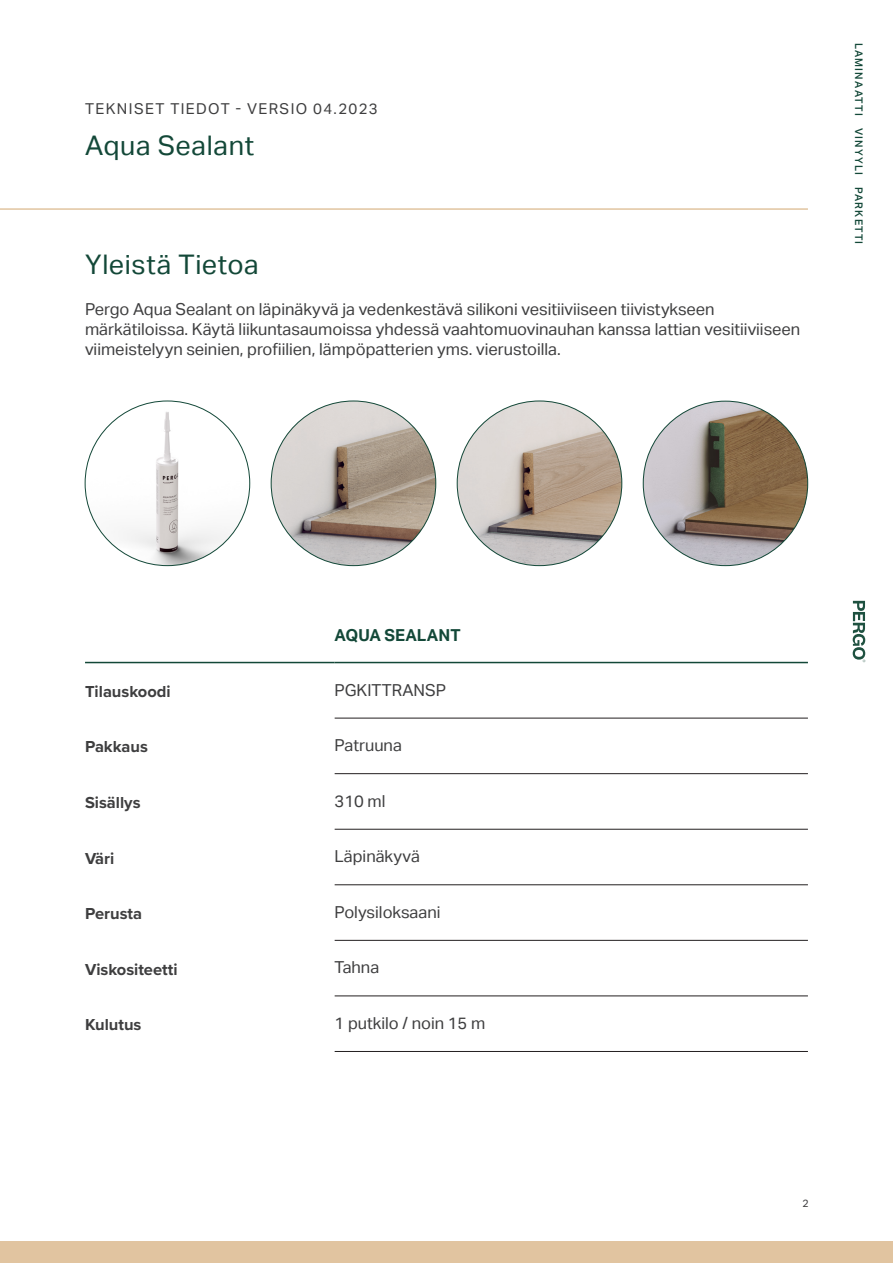
<style>
.page{position:relative;width:893px;height:1263px;background:#fff}
.page>*{position:absolute;margin:0;border:0;box-sizing:border-box;transform-origin:0 0}
.Product{font:27px "Aktiv Grotesk";letter-spacing:.025em;color:#134838}
.BodyText{font:16.5px/19.8px "Aktiv Grotesk";color:#3e3e3f}
.Column-First{font:700 16.5px "Proxima Nova";color:#3e3e3f}
.Row-Header{font:700 16.5px "Aktiv Grotesk";color:#134838}
.TDS{font:15px "Aktiv Grotesk";letter-spacing:.095em;color:#3e3e3f}
.Range{font:500 10.5px "Aktiv Grotesk";letter-spacing:.11em;color:#134838}
.t1{font:10.5px "Aktiv Grotesk";color:#3e3e3f}
</style>
<div class="page">
<div style="left:0;top:1242px;width:893px;height:21px;background:#e1c4a0"></div>
<hr style="left:0;top:208px;width:808px;height:2px;background:#e1c4a0">
<svg style="left:853px;top:601px;width:12px;height:61px"></svg>
<img style="left:85px;top:401px;width:165px;height:165px;border-radius:82px">
<img style="left:271px;top:401px;width:165px;height:165px;border-radius:82px">
<img style="left:457px;top:401px;width:165px;height:165px;border-radius:82px">
<img style="left:643px;top:401px;width:165px;height:165px;border-radius:82px">
<hr style="left:335px;top:718px;width:473px;height:1px;background:#231f20">
<hr style="left:335px;top:773px;width:473px;height:1px;background:#231f20">
<hr style="left:335px;top:829px;width:473px;height:1px;background:#231f20">
<hr style="left:335px;top:884px;width:473px;height:1px;background:#231f20">
<hr style="left:335px;top:940px;width:473px;height:1px;background:#231f20">
<hr style="left:335px;top:996px;width:473px;height:1px;background:#231f20">
<hr style="left:335px;top:1051px;width:473px;height:1px;background:#231f20">
<hr style="left:335px;top:662px;width:473px;height:1px;background:#134838">
<hr style="left:85px;top:662px;width:250px;height:1px;background:#134838">
<p class="TDS" style="left:85px;top:100px;width:294px">TEKNISET TIEDOT - VERSIO 04.2023</p>
<p class="Product" style="left:85px;top:130px;width:171px">Aqua Sealant</p>
<p class="Product" style="left:85px;top:249px;width:175px">Yleistä Tietoa</p>
<p class="BodyText" style="left:85px;top:300px;width:717px">Pergo Aqua Sealant on läpinäkyvä ja vedenkestävä silikoni vesitiiviiseen tiivistykseen märkätiloissa. Käytä liikuntasaumoissa yhdessä vaahtomuovinauhan kanssa lattian vesitiiviiseen viimeistelyyn seinien, profiilien, lämpöpatterien yms. vierustoilla.</p>
<p class="Range" style="left:865px;top:43px;width:203px;rotate:90deg">LAMINAATTI VINYYLI PARKETTI</p>
<p class="Row-Header" style="left:335px;top:626px;width:127px">AQUA SEALANT</p>
<p class="Column-First" style="left:85px;top:679px;width:87px">Tilauskoodi</p>
<p class="BodyText" style="left:335px;top:680px;width:113px">PGKITTRANSP</p>
<p class="Column-First" style="left:85px;top:735px;width:64px">Pakkaus</p>
<p class="BodyText" style="left:335px;top:735px;width:69px">Patruuna</p>
<p class="Column-First" style="left:85px;top:790px;width:57px">Sisällys</p>
<p class="BodyText" style="left:335px;top:791px;width:52px">310 ml</p>
<p class="Column-First" style="left:85px;top:846px;width:31px">Väri</p>
<p class="BodyText" style="left:335px;top:847px;width:87px">Läpinäkyvä</p>
<p class="Column-First" style="left:85px;top:901px;width:59px">Perusta</p>
<p class="BodyText" style="left:335px;top:902px;width:107px">Polysiloksaani</p>
<p class="Column-First" style="left:85px;top:957px;width:94px">Viskositeetti</p>
<p class="BodyText" style="left:335px;top:958px;width:46px">Tahna</p>
<p class="Column-First" style="left:85px;top:1012px;width:58px">Kulutus</p>
<p class="BodyText" style="left:335px;top:1013px;width:152px">1 putkilo / noin 15 m</p>
<p class="t1" style="left:802px;top:1197px;width:8px">2</p>
</div>
